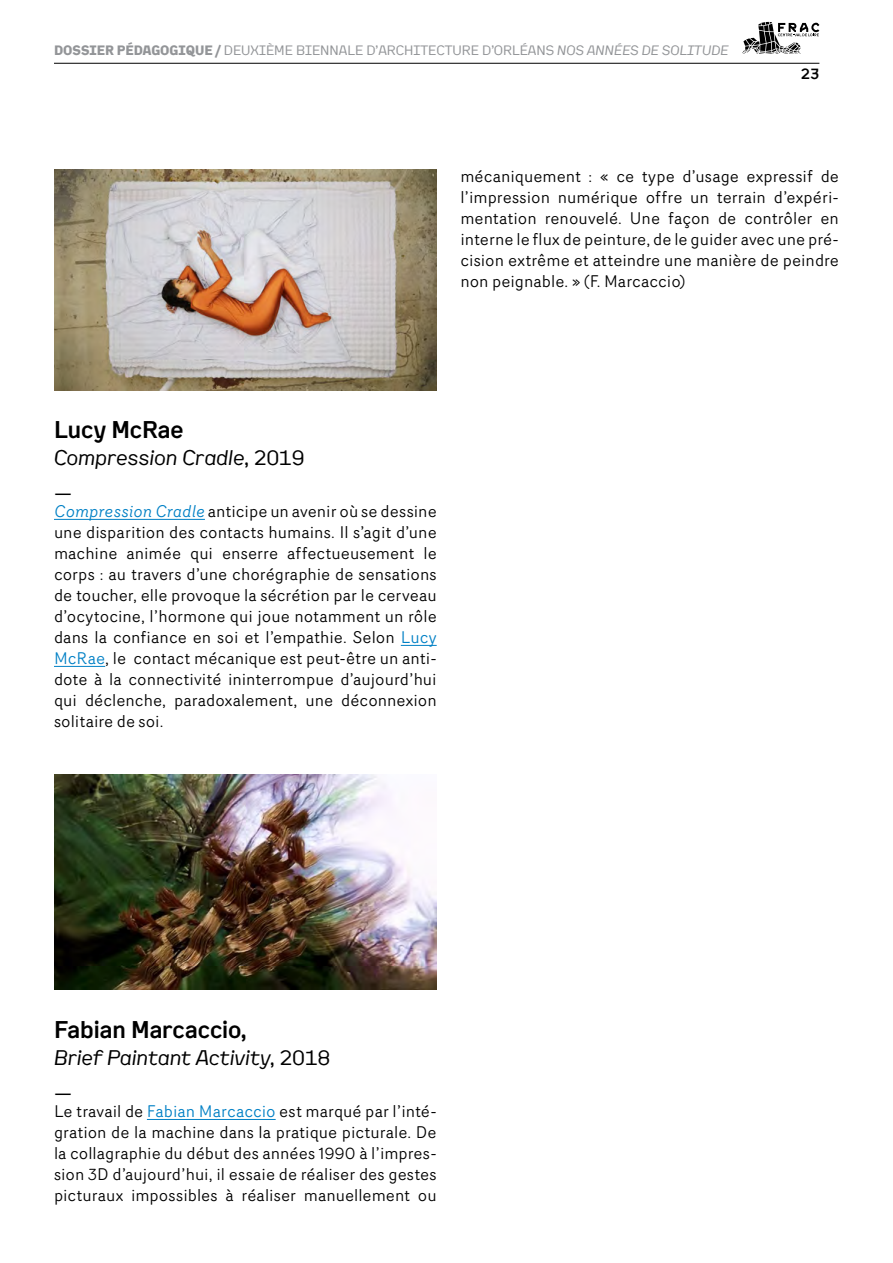
<style>
.page{position:relative;width:893px;height:1263px;background:#fff}
.page>*{position:absolute;margin:0;border:0;box-sizing:border-box;transform-origin:0 0}
.t1{font:500 24px "Kade";letter-spacing:-.005em;color:#000}
.t2{font:italic 21px/27px "Kade";color:#000}
.t3{font:16.5px/21px "Router";color:#000;text-align:justify}
.t4{font:500 15px "Kade";color:#000}
.t5{font:13.5px "Kade";color:#939598}
.s1{font-weight:700}
.s2{font-style:italic}
.s3{font-style:normal}
.s4{font-style:italic;color:#0080c5}
.s5{color:#0080c5}
</style>
<div class="page">
<hr style="left:54px;top:63px;width:765px;height:1px;background:#000">
<svg style="left:742px;top:22px;width:77px;height:32px"></svg>
<img style="left:54px;top:169px;width:383px;height:221px">
<hr style="left:54px;top:519px;width:151px;height:1px;background:#0080c5">
<hr style="left:401px;top:645px;width:36px;height:1px;background:#0080c5">
<hr style="left:54px;top:666px;width:51px;height:1px;background:#0080c5">
<img style="left:54px;top:774px;width:383px;height:216px">
<hr style="left:147px;top:1119px;width:129px;height:1px;background:#0080c5">
<p class="t5" style="left:54px;top:41px;width:676px"><span class="s1">DOSSIER PÉDAGOGIQUE /</span> DEUXIÈME BIENNALE D’ARCHITECTURE D’ORLÉANS <span class="s2">NOS ANNÉES DE SOLITUDE</span></p>
<p class="t4" style="left:801px;top:64px;width:20px">23</p>
<p class="t3" style="left:460px;top:165px;width:380px">mécaniquement : « ce type d’usage expressif de l’impression numérique offre un terrain d’expéri&shy;mentation renouvelé. Une façon de contrôler en interne le flux de peinture, de le guider avec une pré&shy;cision extrême et atteindre une manière de peindre non peignable. » (F. Marcaccio)</p>
<h1 class="t1" style="left:54px;top:414px;width:131px">Lucy McRae</h1>
<p class="t2" style="left:54px;top:443px;width:252px">Compression Cradle<span class="s3">, 2019 _</span></p>
<p class="t3" style="left:54px;top:501px;width:384px"><span class="s4">Compression Cradle</span> anticipe un avenir où se dessine une disparition des contacts humains. Il s’agit d’une machine animée qui enserre affectueusement le corps : au travers d’une chorégraphie de sensations de toucher, elle provoque la sécrétion par le cerveau d’ocytocine, l’hormone qui joue notamment un rôle dans la confiance en soi et l’empathie. Selon <span class="s5">Lucy McRae</span>, le contact mécanique est peut-être un anti&shy;dote à la connectivité ininterrompue d’aujourd’hui qui déclenche, paradoxalement, une déconnexion solitaire de soi.</p>
<h1 class="t1" style="left:54px;top:1014px;width:194px">Fabian Marcaccio,</h1>
<p class="t2" style="left:54px;top:1043px;width:278px">Brief Paintant Activity<span class="s3">, 2018 _</span></p>
<p class="t3" style="left:54px;top:1101px;width:384px">Le travail de <span class="s5">Fabian Marcaccio</span> est marqué par l’inté&shy;gration de la machine dans la pratique picturale. De la collagraphie du début des années 1990 à l’impres&shy;sion 3D d’aujourd’hui, il essaie de réaliser des gestes picturaux impossibles à réaliser manuellement ou</p>
</div>
